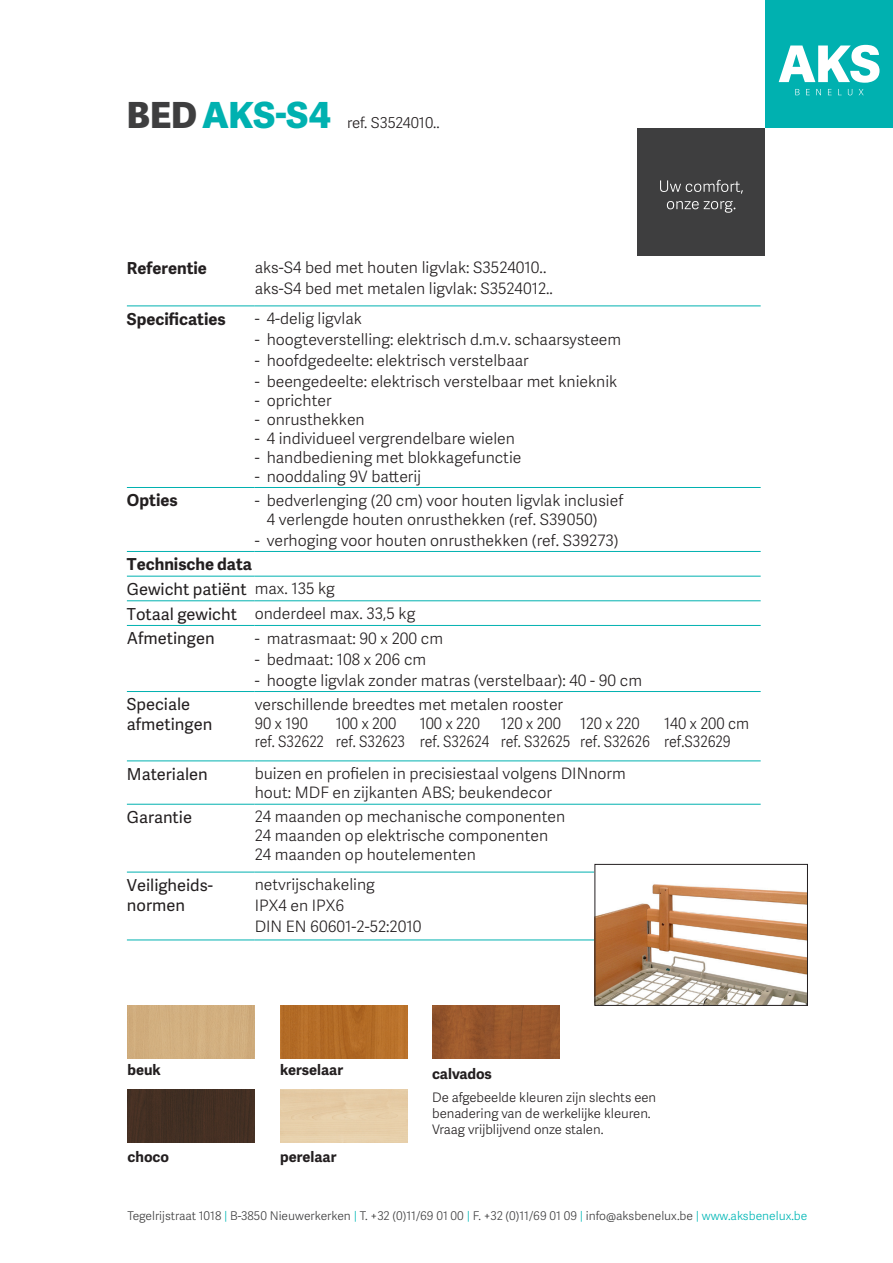
<style>
.page{position:relative;width:893px;height:1263px;background:#fff}
.page>*{position:absolute;margin:0;border:0;box-sizing:border-box;transform-origin:0 0}
.t1{font:800 36px "Adelle Sans";color:#00b1b0}
.t2{font:16.5px "Adelle Sans";color:#231f20}
.t3{font:700 16.5px "Adelle Sans";color:#231f20}
.t4{font:300 15.75px "Adelle Sans";color:#231f20}
.t5{font:300 15.75px "Adelle Sans";color:#231f20;scale:.9 1}
.t6{font:300 15.75px "Adelle Sans";color:#231f20;scale:.95 1}
.t7{font:300 15px "Adelle Sans";color:#231f20}
.t8{font:700 14.7px "Adelle Sans";color:#231f20}
.t9{font:300 13.05px "Adelle Sans";color:#231f20}
.t10{font:300 12px "Adelle Sans";color:#3e3e3f}
.s1{color:#3e3e3f}
.s2{color:#00b7b6}
</style>
<div class="page">
<div style="left:637px;top:128px;width:128px;height:128px;background:#3e3e3f"></div>
<svg style="left:660px;top:180px;width:83px;height:14px"></svg>
<svg style="left:667px;top:201px;width:68px;height:12px"></svg>
<div style="left:765px;top:0;width:128px;height:128px;background:#00b1b0"></div>
<svg style="left:779px;top:45px;width:100px;height:38px"></svg>
<svg style="left:795px;top:89px;width:4px;height:6px"></svg>
<svg style="left:806px;top:89px;width:4px;height:6px"></svg>
<svg style="left:816px;top:89px;width:5px;height:6px"></svg>
<svg style="left:828px;top:89px;width:4px;height:6px"></svg>
<svg style="left:848px;top:89px;width:4px;height:6px"></svg>
<svg style="left:859px;top:89px;width:5px;height:6px"></svg>
<hr style="left:127px;top:487px;width:128px;height:1px;background:#00b1b0">
<hr style="left:255px;top:487px;width:506px;height:1px;background:#00b1b0">
<hr style="left:127px;top:872px;width:128px;height:1px;background:#00b1b0">
<hr style="left:255px;top:872px;width:506px;height:1px;background:#00b1b0">
<hr style="left:127px;top:940px;width:128px;height:1px;background:#00b1b0">
<hr style="left:255px;top:940px;width:506px;height:1px;background:#00b1b0">
<hr style="left:127px;top:306px;width:128px;height:1px;background:#00b1b0">
<hr style="left:255px;top:306px;width:506px;height:1px;background:#00b1b0">
<hr style="left:127px;top:551px;width:128px;height:1px;background:#00b1b0">
<hr style="left:255px;top:551px;width:506px;height:1px;background:#00b1b0">
<hr style="left:127px;top:576px;width:128px;height:1px;background:#00b1b0">
<hr style="left:255px;top:576px;width:506px;height:1px;background:#00b1b0">
<hr style="left:127px;top:625px;width:128px;height:1px;background:#00b1b0">
<hr style="left:255px;top:625px;width:506px;height:1px;background:#00b1b0">
<hr style="left:127px;top:691px;width:128px;height:1px;background:#00b1b0">
<hr style="left:255px;top:691px;width:506px;height:1px;background:#00b1b0">
<hr style="left:127px;top:761px;width:128px;height:1px;background:#00b1b0">
<hr style="left:255px;top:761px;width:506px;height:1px;background:#00b1b0">
<hr style="left:127px;top:804px;width:128px;height:1px;background:#00b1b0">
<hr style="left:255px;top:804px;width:506px;height:1px;background:#00b1b0">
<hr style="left:127px;top:600px;width:128px;height:1px;background:#00b1b0">
<hr style="left:255px;top:600px;width:506px;height:1px;background:#00b1b0">
<div style="left:128px;top:1006px;width:127px;height:52px;background:#d1af7f"></div>
<img style="left:280px;top:1006px;width:127px;height:52px">
<img style="left:432px;top:1006px;width:127px;height:52px">
<div style="left:128px;top:1089px;width:127px;height:53px;background:#432f23"></div>
<img style="left:597px;top:872px;width:209px;height:132px">
<div style="left:595px;top:864px;width:213px;height:142px;border:1px solid #231f20"></div>
<p class="t1" style="left:127px;top:88px;width:205px"><span class="s1">BED</span> AKS-S4</p>
<p class="t7" style="left:347px;top:112px;width:94px">ref. S3524010..</p>
<p class="t3" style="left:127px;top:256px;width:82px">Referentie</p>
<p class="t4" style="left:255px;top:256px;width:293px">aks-S4 bed met houten ligvlak: S3524010..</p>
<p class="t4" style="left:255px;top:277px;width:300px">aks-S4 bed met metalen ligvlak: S3524012..</p>
<p class="t3" style="left:127px;top:307px;width:100px">Specificaties</p>
<p class="t4" style="left:255px;top:307px;width:109px">- 4-delig ligvlak</p>
<p class="t4" style="left:255px;top:328px;width:368px">- hoogteverstelling: elektrisch d.m.v. schaarsysteem</p>
<p class="t4" style="left:255px;top:349px;width:276px">- hoofdgedeelte: elektrisch verstelbaar</p>
<p class="t4" style="left:255px;top:370px;width:364px">- beengedeelte: elektrisch verstelbaar met knieknik</p>
<p class="t4" style="left:255px;top:389px;width:79px">- oprichter</p>
<p class="t4" style="left:255px;top:408px;width:112px">- onrusthekken</p>
<p class="t4" style="left:255px;top:427px;width:262px">- 4 individueel vergrendelbare wielen</p>
<p class="t4" style="left:255px;top:446px;width:268px">- handbediening met blokkagefunctie</p>
<p class="t4" style="left:255px;top:465px;width:168px">- nooddaling 9V batterij</p>
<p class="t3" style="left:127px;top:488px;width:52px">Opties</p>
<p class="t4" style="left:255px;top:489px;width:370px">- bedverlenging (20 cm) voor houten ligvlak inclusief</p>
<p class="t4" style="left:267px;top:508px;width:332px">4 verlengde houten onrusthekken (ref. S39050)</p>
<p class="t4" style="left:255px;top:529px;width:365px">- verhoging voor houten onrusthekken (ref. S39273)</p>
<p class="t3" style="left:127px;top:552px;width:127px">Technische data</p>
<p class="t2" style="left:127px;top:577px;width:121px">Gewicht patiënt</p>
<p class="t4" style="left:255px;top:577px;width:82px">max. 135 kg</p>
<p class="t2" style="left:127px;top:602px;width:112px">Totaal gewicht</p>
<p class="t4" style="left:255px;top:602px;width:162px">onderdeel max. 33,5 kg</p>
<p class="t2" style="left:127px;top:626px;width:89px">Afmetingen</p>
<p class="t4" style="left:255px;top:627px;width:190px">- matrasmaat: 90 x 200 cm</p>
<p class="t4" style="left:255px;top:648px;width:173px">- bedmaat: 108 x 206 cm</p>
<p class="t4" style="left:255px;top:669px;width:389px">- hoogte ligvlak zonder matras (verstelbaar): 40 - 90 cm</p>
<p class="t2" style="left:127px;top:693px;width:65px">Speciale</p>
<p class="t2" style="left:127px;top:712px;width:87px">afmetingen</p>
<p class="t4" style="left:255px;top:693px;width:310px">verschillende breedtes met metalen rooster</p>
<p class="t6" style="left:255px;top:712px;width:58px">90 x 190</p>
<p class="t6" style="left:336px;top:712px;width:66px">100 x 200</p>
<p class="t6" style="left:420px;top:712px;width:65px">100 x 220</p>
<p class="t6" style="left:501px;top:712px;width:148px">120 x 200 120 x 220</p>
<p class="t6" style="left:664px;top:712px;width:91px">140 x 200 cm</p>
<p class="t5" style="left:255px;top:731px;width:531px">ref. S32622 ref. S32623 ref. S32624 ref. S32625 ref. S32626 ref.S32629</p>
<p class="t2" style="left:127px;top:762px;width:82px">Materialen</p>
<p class="t4" style="left:255px;top:762px;width:373px">buizen en profielen in precisiestaal volgens DINnorm</p>
<p class="t4" style="left:255px;top:781px;width:299px">hout: MDF en zijkanten ABS; beukendecor</p>
<p class="t2" style="left:127px;top:805px;width:67px">Garantie</p>
<p class="t4" style="left:255px;top:805px;width:312px">24 maanden op mechanische componenten</p>
<p class="t4" style="left:255px;top:824px;width:295px">24 maanden op elektrische componenten</p>
<p class="t4" style="left:255px;top:843px;width:223px">24 maanden op houtelementen</p>
<p class="t2" style="left:127px;top:873px;width:88px">Veiligheids-</p>
<p class="t2" style="left:127px;top:893px;width:60px">normen</p>
<p class="t4" style="left:255px;top:873px;width:122px">netvrijschakeling</p>
<p class="t4" style="left:255px;top:894px;width:91px">IPX4 en IPX6</p>
<p class="t4" style="left:255px;top:915px;width:168px">DIN EN 60601-2-52:2010</p>
<p class="t8" style="left:128px;top:1059px;width:35px">beuk</p>
<p class="t8" style="left:280px;top:1059px;width:64px">kerselaar</p>
<p class="t8" style="left:432px;top:1062px;width:61px">calvados</p>
<p class="t8" style="left:128px;top:1146px;width:43px">choco</p>
<p class="t8" style="left:280px;top:1146px;width:58px">perelaar</p>
<p class="t9" style="left:432px;top:1088px;width:226px">De afgebeelde kleuren zijn slechts een</p>
<p class="t9" style="left:432px;top:1104px;width:220px">benadering van de werkelijke kleuren.</p>
<p class="t9" style="left:432px;top:1120px;width:173px">Vraag vrijblijvend onze stalen.</p>
<p class="t10" style="left:128px;top:1208px;width:681px">Tegelrijstraat 1018 <span class="s2">|</span> B-3850 Nieuwerkerken <span class="s2">|</span> T. +32 (0)11/69 01 00 <span class="s2">|</span> F. +32 (0)11/69 01 09 <span class="s2">|</span> info@aksbenelux.be <span class="s2">| www.aksbenelux.be</span></p>
</div>
